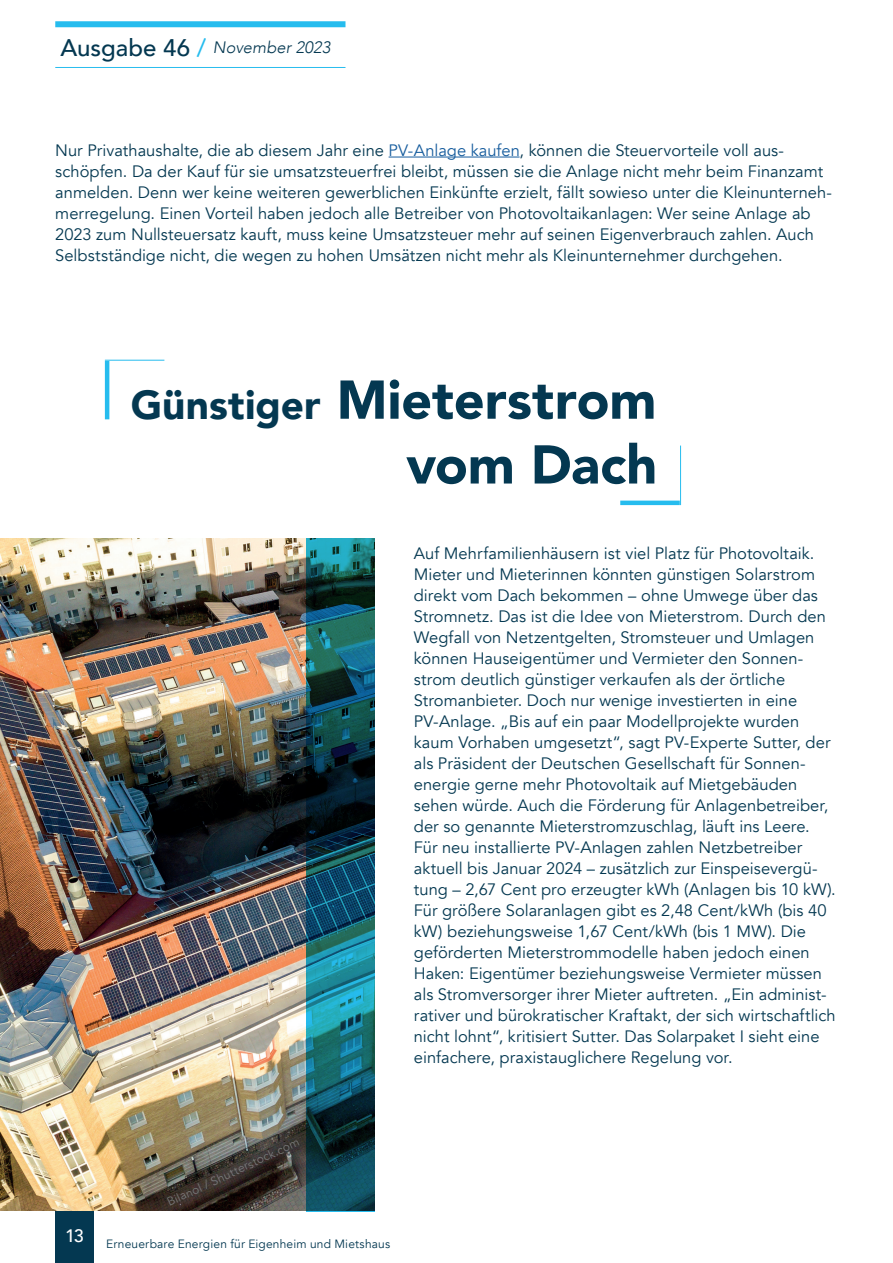
<style>
.page{position:relative;width:893px;height:1263px;background:#fff}
.page>*{position:absolute;margin:0;border:0;box-sizing:border-box;transform-origin:0 0}
.t1{font:900 54px/64.8px "Avenir";color:#043851;text-align:right}
.t2{font:16.5px/21px "Avenir";color:#043851}
.t3{font:italic 300 16.5px "Avenir";letter-spacing:.005em;color:#043851}
.t4{font:12px "Avenir";letter-spacing:.015em;color:#043851}
.t5{font:12px "Avenir";color:#86888a}
.s1{font-weight:500;font-style:normal;font-size:24px}
.s2{font-weight:500;font-style:normal;font-size:24px;color:#26bcee}
.s3{color:#175d9e}
.s4{font-size:40.5px}
</style>
<div class="page">
<img style="left:0;top:538px;width:306px;height:673px">
<svg style="left:306px;top:538px;width:68px;height:673px;background:#11515e"></svg>
<div style="left:55px;top:21px;width:290px;height:6px;background:#26bcee"></div>
<hr style="left:55px;top:67px;width:290px;height:1px;background:#26bcee">
<div style="left:55px;top:1211px;width:39px;height:52px;background:#043851"></div>
<hr style="left:105px;top:361px;width:4px;height:58px;background:#26bcee">
<hr style="left:105px;top:360px;width:59px;height:1px;background:#26bcee">
<hr style="left:620px;top:501px;width:60px;height:4px;background:#26bcee">
<hr style="left:680px;top:446px;width:1px;height:59px;background:#26bcee">
<hr style="left:389px;top:157px;width:131px;height:1px;background:#175d9e">
<p class="t3" style="left:60px;top:38px;width:271px"><span class="s1">Ausgabe 46</span> <span class="s2">/</span> November 2023</p>
<p class="t2" style="left:55px;top:140px;width:778px">Nur Privathaushalte, die ab diesem Jahr eine <span class="s3">PV-Anlage kaufen</span>, können die Steuervorteile voll aus&shy;schöpfen. Da der Kauf für sie umsatzsteuerfrei bleibt, müssen sie die Anlage nicht mehr beim Finanzamt anmelden. Denn wer keine weiteren gewerblichen Einkünfte erzielt, fällt sowieso unter die Kleinunterneh&shy;merregelung. Einen Vorteil haben jedoch alle Betreiber von Photovoltaikanlagen: Wer seine Anlage ab 2023 zum Nullsteuersatz kauft, muss keine Umsatzsteuer mehr auf seinen Eigenverbrauch zahlen. Auch Selbstständige nicht, die wegen zu hohen Umsätzen nicht mehr als Kleinunternehmer durchgehen.</p>
<h1 class="t1" style="left:131px;top:366px;width:528px"><span class="s4">Günstiger</span> Mieterstrom vom Dach</h1>
<p class="t2" style="left:414px;top:543px;width:423px">Auf Mehrfamilienhäusern ist viel Platz für Photovoltaik.<br>Mieter und Mieterinnen könnten günstigen Solarstrom direkt vom Dach bekommen – ohne Umwege über das Stromnetz. Das ist die Idee von Mieterstrom. Durch den Wegfall von Netzentgelten, Stromsteuer und Umlagen können Hauseigentümer und Vermieter den Sonnen&shy;strom deutlich günstiger verkaufen als der örtliche Stromanbieter. Doch nur wenige investierten in eine PV-Anlage. „Bis auf ein paar Modellprojekte wurden kaum Vorhaben umgesetzt“, sagt PV-Experte Sutter, der als Präsident der Deutschen Gesellschaft für Sonnen&shy;energie gerne mehr Photovoltaik auf Mietgebäuden sehen würde. Auch die Förderung für Anlagenbetreiber, der so genannte Mieterstromzuschlag, läuft ins Leere.<br>Für neu installierte PV-Anlagen zahlen Netzbetreiber aktuell bis Januar 2024 – zusätzlich zur Einspeisevergü&shy;tung – 2,67 Cent pro erzeugter kWh (Anlagen bis 10 kW).<br>Für größere Solaranlagen gibt es 2,48 Cent/kWh (bis 40 kW) beziehungsweise 1,67 Cent/kWh (bis 1 MW). Die geförderten Mieterstrommodelle haben jedoch einen Haken: Eigentümer beziehungsweise Vermieter müssen als Stromversorger ihrer Mieter auftreten. „Ein administ&shy;rativer und bürokratischer Kraftakt, der sich wirtschaftlich nicht lohnt“, kritisiert Sutter. Das Solarpaket I sieht eine einfachere, praxistauglichere Regelung vor.</p>
<p class="t5" style="left:165px;top:1196px;width:146px;rotate:-25deg">Bilanol / Shutterstock.com</p>
<p class="t4" style="left:65px;top:1236px;width:327px"><sup>13</sup> Erneuerbare Energien für Eigenheim und Mietshaus</p>
</div>
